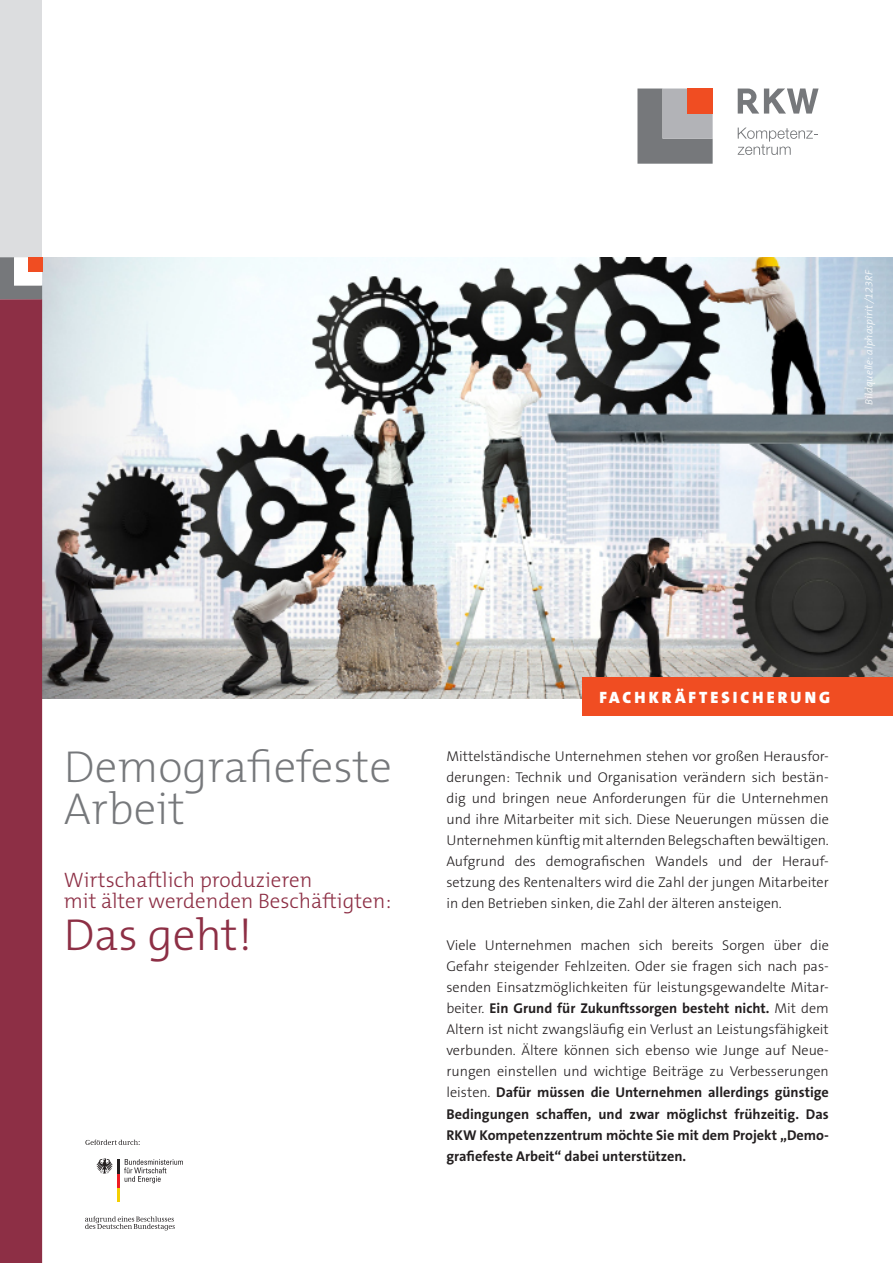
<style>
.page{position:relative;width:893px;height:1263px;background:#fff}
.page>*{position:absolute;margin:0;border:0;box-sizing:border-box;transform-origin:0 0}
.t1{font:200 45px/42px "The Mix B W2";color:#76787b}
.t2{font:300 45px "The Mix B W3";color:#8d2f45}
.t3{font:300 21px/21px "The Mix B W3";color:#8d2f45}
.t4{font:900 16.5px "The Mix B W9";letter-spacing:.185em;color:#fff}
.t5{font:300 14.25px/21px "The Sans Os F";color:#231f20;text-align:justify}
.quelle_P{font:italic 300 10.5px "The Mix B W3";color:#fff}
.s1{font-weight:700}
</style>
<div class="page">
<img style="left:42px;top:257px;width:851px;height:441px">
<hr style="left:117px;top:1187px;width:3px;height:14px;background:#f4cf02">
<hr style="left:117px;top:1173px;width:3px;height:14px;background:#ee1d23">
<hr style="left:117px;top:1159px;width:3px;height:14px;background:#231f20">
<svg style="left:96px;top:1158px;width:17px;height:16px"></svg>
<svg style="left:124px;top:1159px;width:59px;height:24px"></svg>
<svg style="left:85px;top:1140px;width:55px;height:5px"></svg>
<svg style="left:85px;top:1216px;width:90px;height:14px"></svg>
<div style="left:0;top:0;width:42px;height:257px;background:#dcdddf"></div>
<svg style="left:0;top:257px;width:42px;height:42px"></svg>
<div style="left:28px;top:257px;width:14px;height:14px;background:#f04d22"></div>
<div style="left:0;top:299px;width:42px;height:964px;background:#8d2f45"></div>
<svg style="left:637px;top:89px;width:76px;height:75px;background:#8f8f92"></svg>
<div style="left:688px;top:89px;width:25px;height:25px;background:#f04d22"></div>
<svg style="left:738px;top:89px;width:81px;height:25px"></svg>
<svg style="left:738px;top:128px;width:80px;height:27px"></svg>
<div style="left:582px;top:677px;width:311px;height:39px;background:#f04d22"></div>
<p class="quelle_P" style="left:863px;top:404px;width:136px;rotate:-90deg">Bildquelle: alphaspirit /123RF</p>
<h1 class="t1" style="left:64px;top:746px;width:330px">Demografiefeste<br>Arbeit</h1>
<h2 class="t3" style="left:64px;top:870px;width:329px">Wirtschaftlich produzieren<br>mit älter werdenden Beschäftigten:</h2>
<h1 class="t2" style="left:64px;top:906px;width:190px">Das geht!</h1>
<p class="t4" style="left:599px;top:686px;width:232px">FACHKRÄFTESICHERUNG</p>
<p class="t5" style="left:446px;top:746px;width:384px">Mittelständische Unternehmen stehen vor großen Herausfor&shy;derungen: Technik und Organisation verändern sich bestän&shy;dig und bringen neue Anforderungen für die Unternehmen und ihre Mitarbeiter mit sich. Diese Neuerungen müssen die Unternehmen künftig mit alternden Belegschaften bewältigen.<br>Aufgrund des demografischen Wandels und der Herauf&shy;setzung des Rentenalters wird die Zahl der jungen Mitarbeiter in den Betrieben sinken, die Zahl der älteren ansteigen.</p>
<p class="t5" style="left:446px;top:935px;width:384px">Viele Unternehmen machen sich bereits Sorgen über die Gefahr steigender Fehlzeiten. Oder sie fragen sich nach pas&shy;senden Einsatzmöglichkeiten für leistungsgewandelte Mitar&shy;beiter. <span class="s1">Ein Grund für Zukunftssorgen besteht nicht.</span> Mit dem Altern ist nicht zwangsläufig ein Verlust an Leistungsfähigkeit verbunden. Ältere können sich ebenso wie Junge auf Neue&shy;rungen einstellen und wichtige Beiträge zu Verbesserungen leisten. <span class="s1">Dafür müssen die Unternehmen allerdings günstige Bedingungen schaffen, und zwar möglichst frühzeitig. Das RKW Kompetenzzentrum möchte Sie mit dem Projekt „Demo&shy;grafiefeste Arbeit“ dabei unterstützen.</span></p>
</div>
